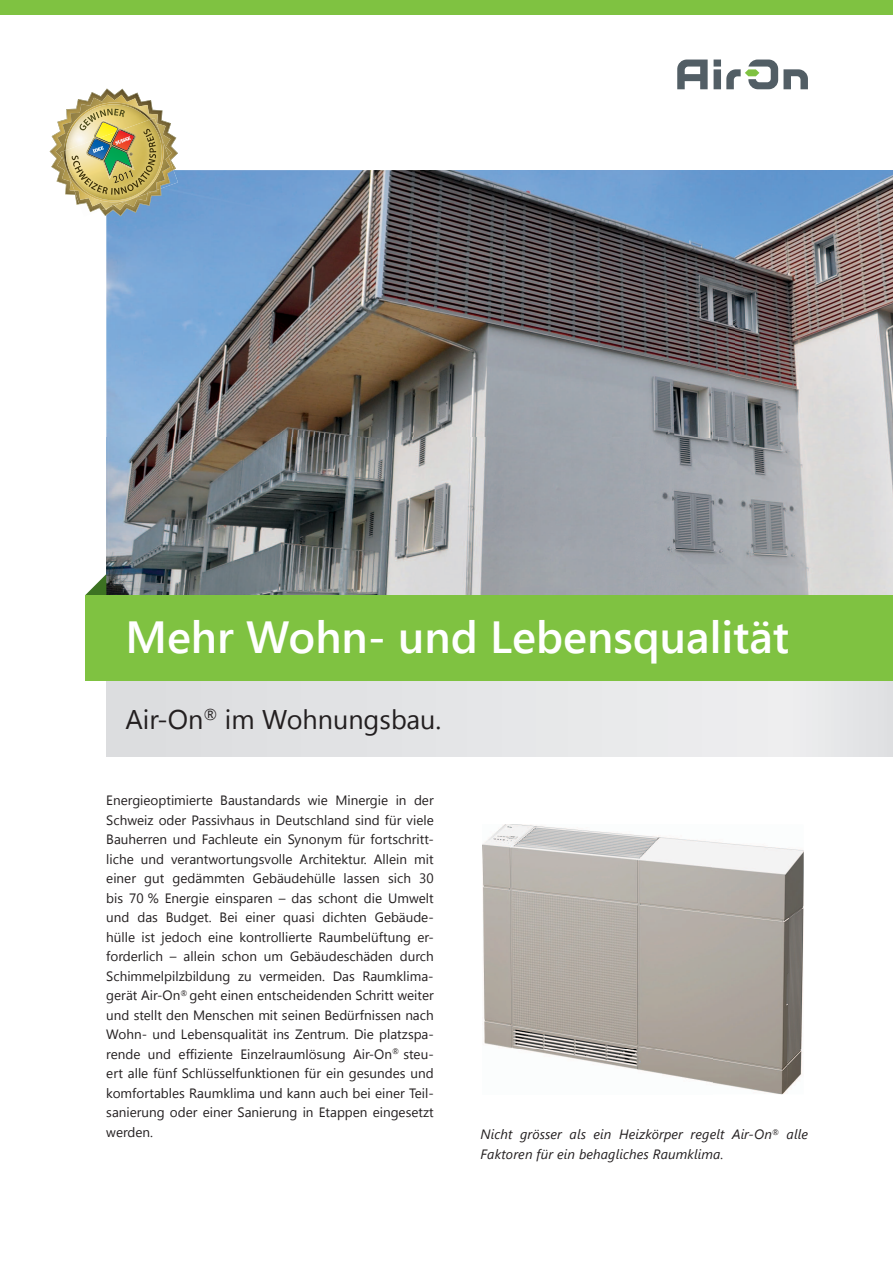
<style>
.page{position:relative;width:893px;height:1263px;background:#fff}
.page>*{position:absolute;margin:0;border:0;box-sizing:border-box;transform-origin:0 0}
.t1{font:600 45px "Segoe UI";color:#fff}
.t2{font:27px "Segoe UI";color:#231f20}
.t3{font:13.5px/19.5px "Segoe UI";color:#231f20;text-align:justify}
.t4{font:italic 13.5px/19.5px "Segoe UI";letter-spacing:.01em;color:#231f20}
</style>
<div class="page">
<img style="left:106px;top:170px;width:787px;height:425px">
<img style="left:106px;top:216px;width:67px;height:1px">
<svg style="left:50px;top:88px;width:128px;height:128px"></svg>
<div style="left:0;top:0;width:893px;height:15px;background:#7fc241"></div>
<svg style="left:85px;top:574px;width:21px;height:21px"></svg>
<div style="left:106px;top:595px;width:787px;height:162px;background:#e4e5e7"></div>
<svg style="left:677px;top:60px;width:131px;height:29px"></svg>
<div style="left:85px;top:595px;width:808px;height:85px;background:#7fc241"></div>
<img style="left:483px;top:824px;width:321px;height:270px">
<h1 class="t1" style="left:125px;top:605px;width:665px">Mehr Wohn- und Lebensqualität</h1>
<h2 class="t2" style="left:125px;top:700px;width:317px">Air-On<sup>®</sup> im Wohnungsbau.</h2>
<p class="t3" style="left:106px;top:790px;width:329px">Energieoptimierte Baustandards wie Minergie in der Schweiz oder Passivhaus in Deutschland sind für viele Bauherren und Fachleute ein Synonym für fortschritt&shy;liche und verantwortungsvolle Architektur. Allein mit einer gut gedämmten Gebäudehülle lassen sich 30 bis 70 % Energie einsparen – das schont die Umwelt und das Budget. Bei einer quasi dichten Gebäude&shy;hülle ist jedoch eine kontrollierte Raumbelüftung er&shy;forderlich – allein schon um Gebäudeschäden durch Schimmelpilzbildung zu vermeiden. Das Raumklima&shy;gerät Air-On<sup>®</sup> geht einen entscheidenden Schritt weiter und stellt den Menschen mit seinen Bedürfnissen nach Wohn- und Lebensqualität ins Zentrum. Die platzspa&shy;rende und effiziente Einzelraumlösung Air-On<sup>®</sup> steu&shy;ert alle fünf Schlüsselfunktionen für ein gesundes und komfortables Raumklima und kann auch bei einer Teil&shy;sanierung oder einer Sanierung in Etappen eingesetzt werden.</p>
<p class="t4" style="left:480px;top:1124px;width:329px">Nicht grösser als ein Heizkörper regelt Air-On<sup>®</sup> alle<br>Faktoren für ein behagliches Raumklima.</p>
</div>
